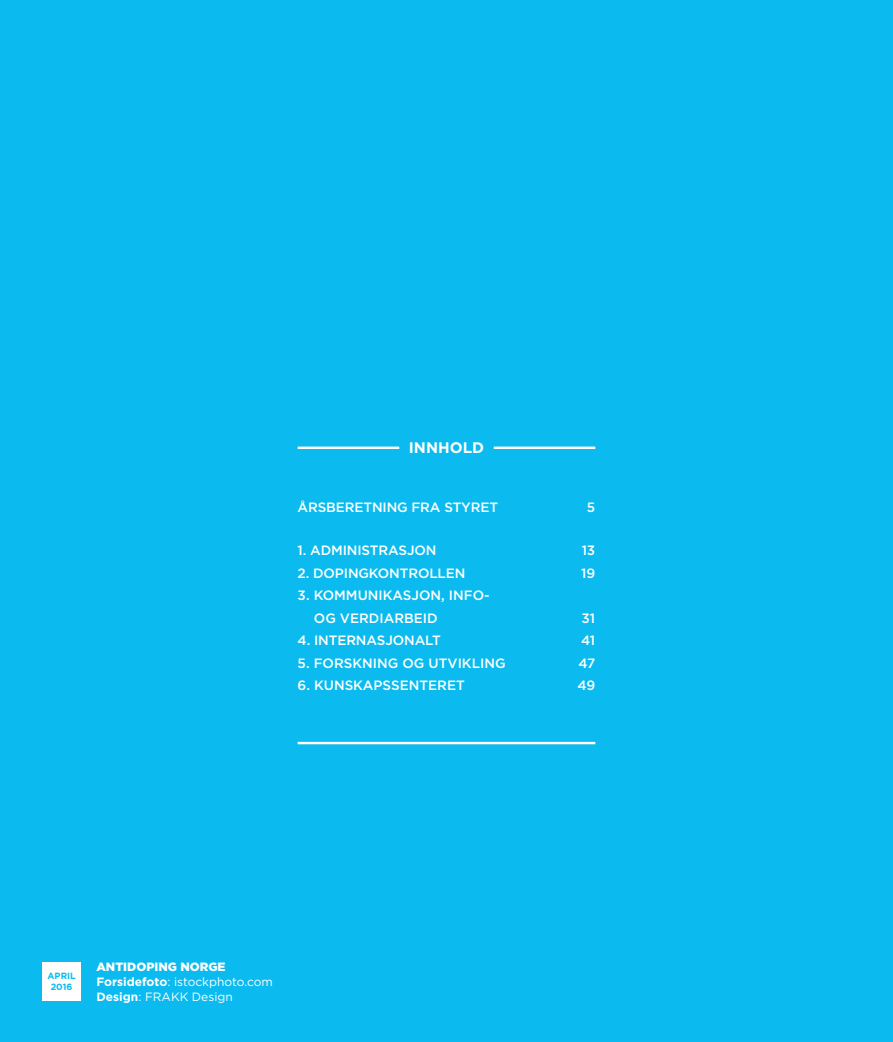
<style>
.page{position:relative;width:893px;height:1042px;background:#0bbbef}
.page>*{position:absolute;margin:0;border:0;box-sizing:border-box;transform-origin:0 0}
.t1{font:700 15.3px "Gotham";color:#fff}
.t2{font:500 13.5px/22.5px "Gotham";letter-spacing:-.01em;color:#fff}
.t3{font:12px/15px "Gotham";color:#fff}
.t4{font:700 9px/10.9px "Gotham";color:#0bbbef;text-align:center}
.s1{font-weight:900}
.s2{font-weight:700}
</style>
<div class="page">
<div style="left:43px;top:961px;width:38px;height:39px;background:#fff"></div>
<hr style="left:298px;top:742px;width:297px;height:2px;background:#fff">
<hr style="left:494px;top:446px;width:101px;height:3px;background:#fff">
<hr style="left:298px;top:446px;width:101px;height:3px;background:#fff">
<p class="t1" style="left:409px;top:437px;width:77px">INNHOLD</p>
<p class="t2" style="left:298px;top:495px;width:202px">ÅRSBERETNING FRA STYRET</p>
<p class="t2" style="left:587px;top:495px;width:10px">5</p>
<p class="t2" style="left:298px;top:539px;width:140px">1. ADMINISTRASJON</p>
<p class="t2" style="left:582px;top:539px;width:15px">13</p>
<p class="t2" style="left:298px;top:561px;width:169px">2. DOPINGKONTROLLEN</p>
<p class="t2" style="left:581px;top:561px;width:16px">19</p>
<p class="t2" style="left:314px;top:584px;width:177px;text-indent:-16px">3. KOMMUNIKASJON, INFO-<br>OG VERDIARBEID</p>
<p class="t2" style="left:582px;top:606px;width:15px">31</p>
<p class="t2" style="left:298px;top:629px;width:145px">4. INTERNASJONALT</p>
<p class="t2" style="left:581px;top:629px;width:16px">41</p>
<p class="t2" style="left:298px;top:651px;width:209px">5. FORSKNING OG UTVIKLING</p>
<p class="t2" style="left:578px;top:651px;width:18px">47</p>
<p class="t2" style="left:298px;top:674px;width:169px">6. KUNSKAPSSENTERET</p>
<p class="t2" style="left:577px;top:674px;width:19px">49</p>
<p class="t4" style="left:48px;top:970px;width:30px">APRIL<br>2016</p>
<p class="t3" style="left:96px;top:959px;width:178px"><span class="s1">ANTIDOPING NORGE<br></span><span class="s2">Forsidefoto</span>: istockphoto.com<br><span class="s2">Design</span>: FRAKK Design</p>
</div>
